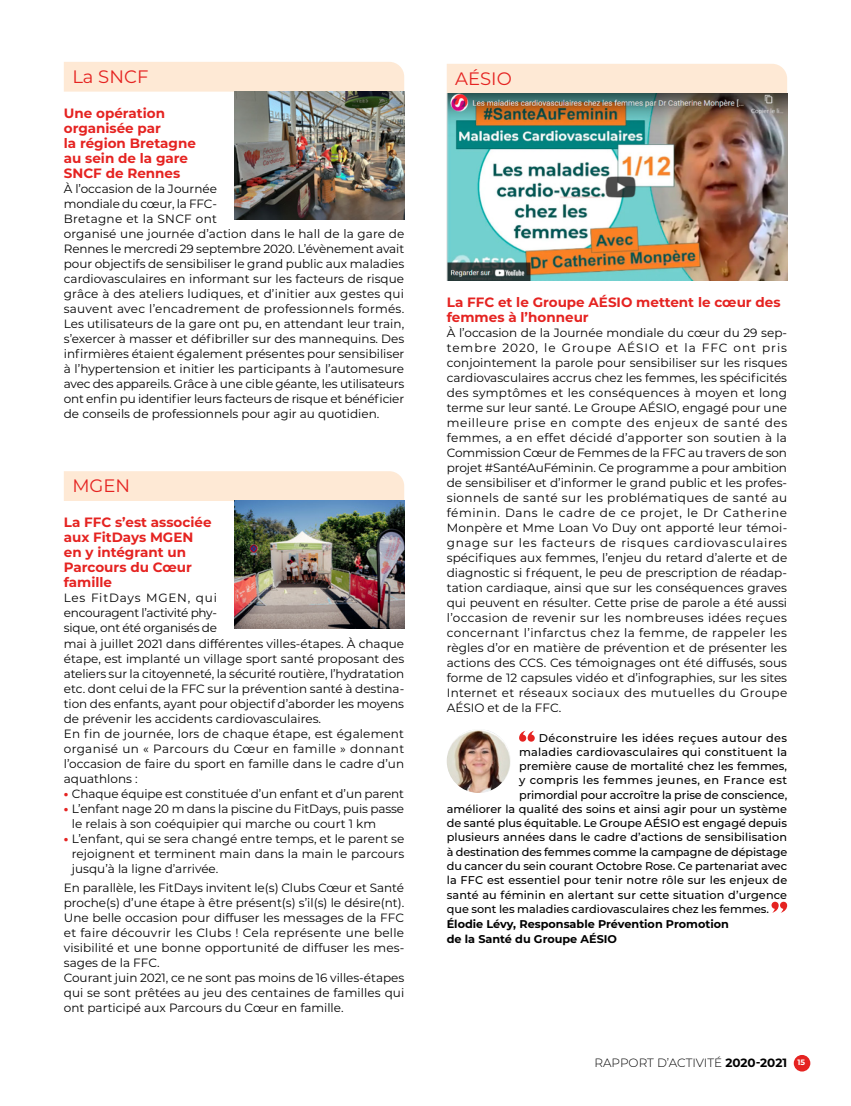
<style>
.page{position:relative;width:851px;height:1106px;background:#fff}
.page>*{position:absolute;margin:0;border:0;box-sizing:border-box;transform-origin:0 0}
.t1{font:18px "Montserrat";color:#e52321}
.t2{font:700 13.5px/15px "Montserrat";color:#e52321}
.t3{font:12px/15px "Montserrat";color:#000}
.t4{font:300 12px "Montserrat";color:#000}
.t5{font:500 11.25px "Montserrat";color:#000}
.t6{font:700 11.25px/15px "Montserrat";color:#000}
.t7{font:500 11.25px "Montserrat";letter-spacing:.02em;color:#000}
.t8{font:500 11.25px "Montserrat";letter-spacing:.03em;color:#000}
.t9{font:500 11.25px "Montserrat";letter-spacing:.035em;color:#000}
.s1{font-weight:800;color:#e52321}
.s2{font-weight:700}
.s3{font-weight:700;font-size:7.8px;color:#fff}
</style>
<div class="page">
<div style="left:64px;top:62px;width:340px;height:30px;background:#fee9d5"></div>
<img style="left:234px;top:92px;width:170px;height:127px">
<svg style="left:519px;top:730px;width:15px;height:11px"></svg>
<svg style="left:771px;top:901px;width:16px;height:11px"></svg>
<div style="left:446px;top:64px;width:341px;height:30px;background:#fee9d5"></div>
<img style="left:446px;top:94px;width:341px;height:187px">
<img style="left:446px;top:729px;width:64px;height:64px;border-radius:32px">
<div style="left:64px;top:471px;width:340px;height:30px;background:#fee9d5"></div>
<img style="left:234px;top:501px;width:170px;height:127px">
<div style="left:793px;top:1054px;width:17px;height:17px;background:#e52321;border-radius:50%"></div>
<h1 class="t1" style="left:72px;top:64px;width:78px">La SNCF</h1>
<p class="t2" style="left:64px;top:105px;width:134px">Une opération organisée par<br>la région Bretagne au sein de la gare<br>SNCF de Rennes</p>
<p class="t3" style="left:64px;top:181px;width:342px">À l’occasion de la Journée<br>mondiale du cœur, la FFC-<br>Bretagne et la SNCF ont<br>organisé une journée d’action dans le hall de la gare de Rennes le mercredi 29 septembre 2020. L’évènement avait pour objectifs de sensibiliser le grand public aux maladies cardiovasculaires en informant sur les facteurs de risque grâce à des ateliers ludiques, et d’initier aux gestes qui sauvent avec l’encadrement de professionnels formés.<br>Les utilisateurs de la gare ont pu, en attendant leur train, s’exercer à masser et défibriller sur des mannequins. Des infirmières étaient également présentes pour sensibiliser à l’hypertension et initier les participants à l’automesure avec des appareils. Grâce à une cible géante, les utilisateurs ont enfin pu identifier leurs facteurs de risque et bénéficier de conseils de professionnels pour agir au quotidien.</p>
<h1 class="t1" style="left:72px;top:473px;width:59px">MGEN</h1>
<p class="t2" style="left:64px;top:514px;width:149px">La FFC s’est associée aux FitDays MGEN en y intégrant un<br>Parcours du Cœur famille</p>
<p class="t3" style="left:64px;top:590px;width:342px">Les FitDays MGEN, qui<br>encouragent l’activité phy-<br>sique, ont été organisés de<br>mai à juillet 2021 dans différentes villes-étapes. À chaque étape, est implanté un village sport santé proposant des ateliers sur la citoyenneté, la sécurité routière, l’hydratation etc. dont celui de la FFC sur la prévention santé à destina&shy;tion des enfants, ayant pour objectif d’aborder les moyens de prévenir les accidents cardiovasculaires.<br>En fin de journée, lors de chaque étape, est également organisé un « Parcours du Cœur en famille » donnant l’occasion de faire du sport en famille dans le cadre d’un aquathlons :</p>
<p class="t3" style="left:64px;top:785px;width:342px"><span class="s1">•</span> Chaque équipe est constituée d’un enfant et d’un parent</p>
<p class="t3" style="left:72px;top:800px;width:334px;text-indent:-8px"><span class="s1">•</span> L’enfant nage 20 m dans la piscine du FitDays, puis passe le relais à son coéquipier qui marche ou court 1 km</p>
<p class="t3" style="left:72px;top:830px;width:334px;text-align:justify;text-indent:-8px"><span class="s1">•</span> L’enfant, qui se sera changé entre temps, et le parent se rejoignent et terminent main dans la main le parcours jusqu’à la ligne d’arrivée.</p>
<p class="t3" style="left:64px;top:879px;width:342px">En parallèle, les FitDays invitent le(s) Clubs Cœur et Santé proche(s) d’une étape à être présent(s) s’il(s) le désire(nt).<br>Une belle occasion pour diffuser les messages de la FFC et faire découvrir les Clubs ! Cela représente une belle visibilité et une bonne opportunité de diffuser les mes&shy;sages de la FFC.<br>Courant juin 2021, ce ne sont pas moins de 16 villes-étapes qui se sont prêtées au jeu des centaines de familles qui ont participé aux Parcours du Cœur en famille.</p>
<h1 class="t1" style="left:455px;top:66px;width:58px">AÉSIO</h1>
<p class="t2" style="left:446px;top:294px;width:335px">La FFC et le Groupe AÉSIO mettent le cœur des femmes à l’honneur</p>
<p class="t3" style="left:446px;top:325px;width:342px;text-align:justify">À l’occasion de la Journée mondiale du cœur du 29 sep&shy;tembre 2020, le Groupe AÉSIO et la FFC ont pris conjointement la parole pour sensibiliser sur les risques cardiovasculaires accrus chez les femmes, les spécificités des symptômes et les conséquences à moyen et long terme sur leur santé. Le Groupe AÉSIO, engagé pour une meilleure prise en compte des enjeux de santé des femmes, a en effet décidé d’apporter son soutien à la Commission Cœur de Femmes de la FFC au travers de son projet #SantéAuFéminin. Ce programme a pour ambition de sensibiliser et d’informer le grand public et les profes&shy;sionnels de santé sur les problématiques de santé au féminin. Dans le cadre de ce projet, le Dr Catherine Monpère et Mme Loan Vo Duy ont apporté leur témoi&shy;gnage sur les facteurs de risques cardiovasculaires spécifiques aux femmes, l’enjeu du retard d’alerte et de diagnostic si fréquent, le peu de prescription de réadap&shy;tation cardiaque, ainsi que sur les conséquences graves qui peuvent en résulter. Cette prise de parole a été aussi l’occasion de revenir sur les nombreuses idées reçues concernant l’infarctus chez la femme, de rappeler les règles d’or en matière de prévention et de présenter les actions des CCS. Ces témoignages ont été diffusés, sous forme de 12 capsules vidéo et d’infographies, sur les sites Internet et réseaux sociaux des mutuelles du Groupe AÉSIO et de la FFC.</p>
<p class="t8" style="left:539px;top:729px;width:249px">Déconstruire les idées reçues autour des</p>
<p class="t7" style="left:519px;top:744px;width:269px">maladies cardiovasculaires qui constituent la</p>
<p class="t5" style="left:519px;top:758px;width:269px">première cause de mortalité chez les femmes,</p>
<p class="t9" style="left:519px;top:772px;width:269px">y compris les femmes jeunes, en France est</p>
<p class="t5" style="left:519px;top:787px;width:269px">primordial pour accroître la prise de conscience,</p>
<p class="t5" style="left:446px;top:801px;width:342px">améliorer la qualité des soins et ainsi agir pour un système</p>
<p class="t5" style="left:446px;top:815px;width:342px">de santé plus équitable. Le Groupe AÉSIO est engagé depuis</p>
<p class="t5" style="left:446px;top:829px;width:342px">plusieurs années dans le cadre d’actions de sensibilisation</p>
<p class="t5" style="left:446px;top:844px;width:342px">à destination des femmes comme la campagne de dépistage</p>
<p class="t5" style="left:446px;top:858px;width:342px">du cancer du sein courant Octobre Rose. Ce partenariat avec</p>
<p class="t5" style="left:446px;top:872px;width:342px">la FFC est essentiel pour tenir notre rôle sur les enjeux de</p>
<p class="t5" style="left:446px;top:886px;width:342px">santé au féminin en alertant sur cette situation d’urgence</p>
<p class="t5" style="left:446px;top:901px;width:324px">que sont les maladies cardiovasculaires chez les femmes.</p>
<p class="t6" style="left:446px;top:915px;width:283px">Élodie Lévy, Responsable Prévention Promotion de la Santé du Groupe AÉSIO</p>
<p class="t4" style="left:594px;top:1054px;width:212px">RAPPORT D’ACTIVITÉ <span class="s2">2020-2021</span> <span class="s3">15</span></p>
</div>
